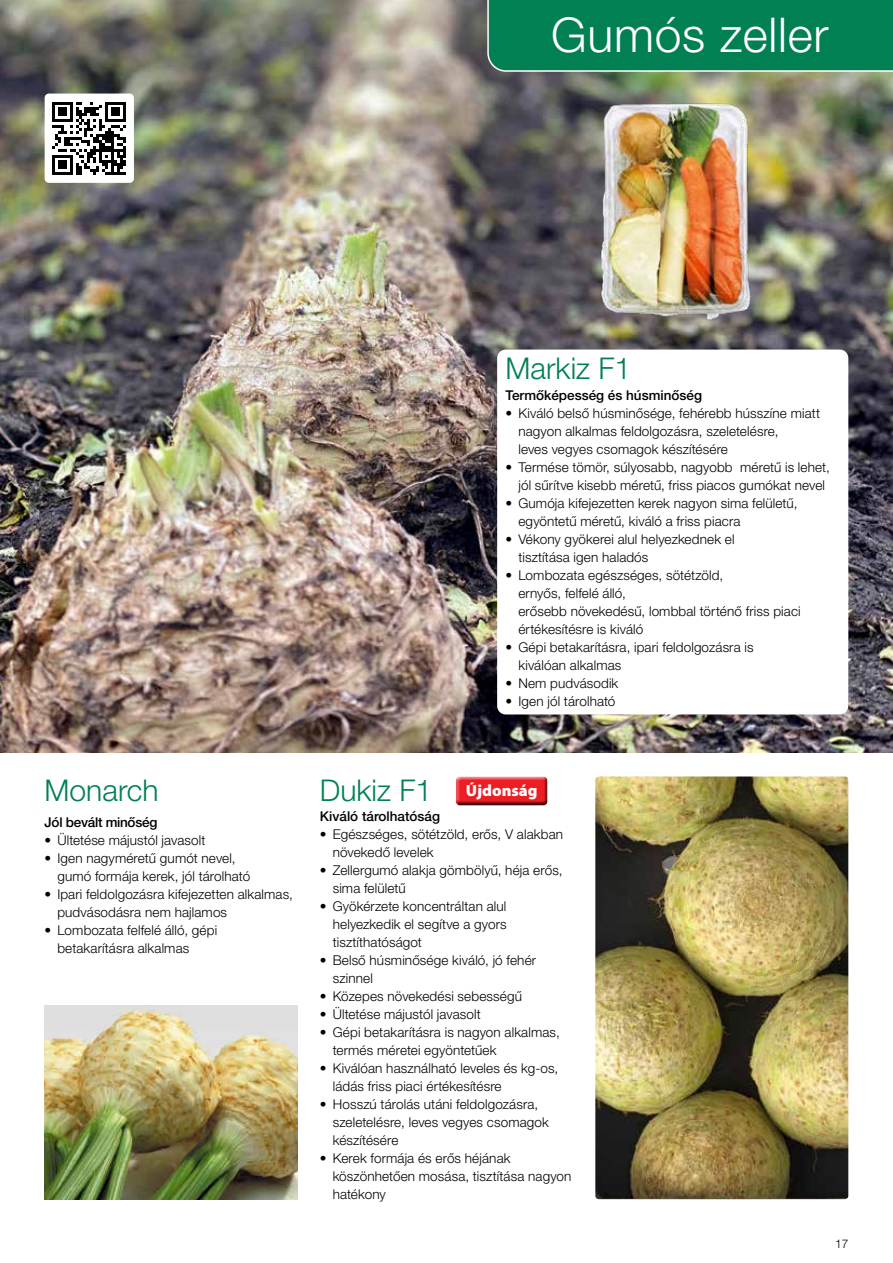
<style>
.page{position:relative;width:893px;height:1263px;background:#fff}
.page>*{position:absolute;margin:0;border:0;box-sizing:border-box;transform-origin:0 0}
.t1{font:300 48px "Helvetica Neue LT Pro";letter-spacing:.015em;color:#fff}
.t2{font:300 30px "Helvetica Neue LT Pro";color:#008053}
.t3{font:900 16.2px "Myriad Pro";color:#fff}
.t4{font:300 13.5px/18px "Helvetica Neue LT Pro";letter-spacing:.01em;color:#000}
.t5{font:500 13.5px "Helvetica Neue LT Pro";color:#000}
.t6{font:500 13.5px "Helvetica Neue LT Pro";letter-spacing:-.02em;color:#000}
.t7{font:300 12px "Helvetica Neue LT Pro";color:#000}
</style>
<div class="page">
<img style="left:0;top:0;width:893px;height:752px">
<img style="left:589px;top:97px;width:167px;height:223px">
<img style="left:45px;top:1006px;width:253px;height:193px">
<div style="left:497px;top:350px;width:351px;height:364px;background:#fff;border-radius:9px"></div>
<div style="left:487px;top:0;width:406px;height:73px;background:#008053"></div>
<img style="left:595px;top:776px;width:253px;height:423px">
<div style="left:455px;top:775px;width:97px;height:32px;background:#000;opacity:.75"></div>
<div style="left:45px;top:94px;width:89px;height:89px;background:#fff;border-radius:4px"></div>
<svg style="left:52px;top:102px;width:74px;height:73px"></svg>
<h1 class="t1" style="left:551px;top:5px;width:279px">Gumós zeller</h1>
<h2 class="t2" style="left:45px;top:772px;width:115px">Monarch</h2>
<p class="t6" style="left:45px;top:814px;width:114px">Jól bevált minőség</p>
<p class="t4" style="left:45px;top:831px;width:162px">• Ültetése májustól javasolt</p>
<p class="t4" style="left:57px;top:849px;width:194px;text-indent:-13px">• Igen nagyméretű gumót nevel, gumó formája kerek, jól tárolható</p>
<p class="t4" style="left:57px;top:885px;width:237px;text-indent:-13px">• Ipari feldolgozásra kifejezetten alkalmas, pudvásodásra nem hajlamos</p>
<p class="t4" style="left:57px;top:921px;width:161px;text-indent:-13px">• Lombozata felfelé álló, gépi betakarításra alkalmas</p>
<h2 class="t2" style="left:506px;top:350px;width:127px">Markiz F1</h2>
<p class="t5" style="left:506px;top:387px;width:198px">Termőképesség és húsminőség</p>
<p class="t4" style="left:518px;top:404px;width:303px;text-indent:-13px">• Kiváló belső húsminősége, fehérebb hússzíne miatt nagyon alkalmas feldolgozásra, szeletelésre,<br>leves vegyes csomagok készítésére</p>
<p class="t4" style="left:506px;top:458px;width:326px;text-align:center">• Termése tömör, súlyosabb, nagyobb méretű is lehet, jól sűrítve kisebb méretű, friss piacos gumókat nevel</p>
<p class="t4" style="left:518px;top:494px;width:280px;text-indent:-13px">• Gumója kifejezetten kerek nagyon sima felületű, egyöntetű méretű, kiváló a friss piacra</p>
<p class="t4" style="left:518px;top:530px;width:218px;text-indent:-13px">• Vékony gyökerei alul helyezkednek el tisztítása igen haladós</p>
<p class="t4" style="left:518px;top:566px;width:284px;text-indent:-13px">• Lombozata egészséges, sötétzöld,<br>ernyős, felfelé álló,<br>erősebb növekedésű, lombbal történő friss piaci értékesítésre is kiváló</p>
<p class="t4" style="left:518px;top:638px;width:237px;text-indent:-13px">• Gépi betakarításra, ipari feldolgozásra is kiválóan alkalmas</p>
<p class="t4" style="left:506px;top:674px;width:114px">• Nem pudvásodik</p>
<p class="t4" style="left:506px;top:692px;width:111px">• Igen jól tárolható</p>
<h2 class="t2" style="left:320px;top:772px;width:114px">Dukiz F1</h2>
<p class="t5" style="left:320px;top:808px;width:122px">Kiváló tárolhatóság</p>
<p class="t4" style="left:333px;top:825px;width:232px;text-indent:-13px">• Egészséges, sötétzöld, erős, V alakban növekedő levelek</p>
<p class="t4" style="left:333px;top:861px;width:231px;text-indent:-13px">• Zellergumó alakja gömbölyű, héja erős, sima felületű</p>
<p class="t4" style="left:333px;top:897px;width:175px;text-align:justify;text-indent:-13px">• Gyökérzete koncentráltan alul helyezkedik el segítve a gyors tisztíthatóságot</p>
<p class="t4" style="left:333px;top:951px;width:205px;text-indent:-13px">• Belső húsminősége kiváló, jó fehér szinnel</p>
<p class="t4" style="left:320px;top:987px;width:203px">• Közepes növekedési sebességű</p>
<p class="t4" style="left:320px;top:1005px;width:162px">• Ültetése májustól javasolt</p>
<p class="t4" style="left:333px;top:1023px;width:229px;text-indent:-13px">• Gépi betakarításra is nagyon alkalmas, termés méretei egyöntetűek</p>
<p class="t4" style="left:333px;top:1059px;width:227px;text-indent:-13px">• Kiválóan használható leveles és kg-os, ládás friss piaci értékesítésre</p>
<p class="t4" style="left:333px;top:1095px;width:218px;text-indent:-13px">• Hosszú tárolás utáni feldolgozásra, szeletelésre, leves vegyes csomagok készítésére</p>
<p class="t4" style="left:333px;top:1149px;width:240px;text-indent:-13px">• Kerek formája és erős héjának köszönhetően mosása, tisztítása nagyon hatékony</p>
<p class="t3" style="left:466px;top:779px;width:73px">Újdonság</p>
<p class="t7" style="left:835px;top:1236px;width:15px">17</p>
</div>
